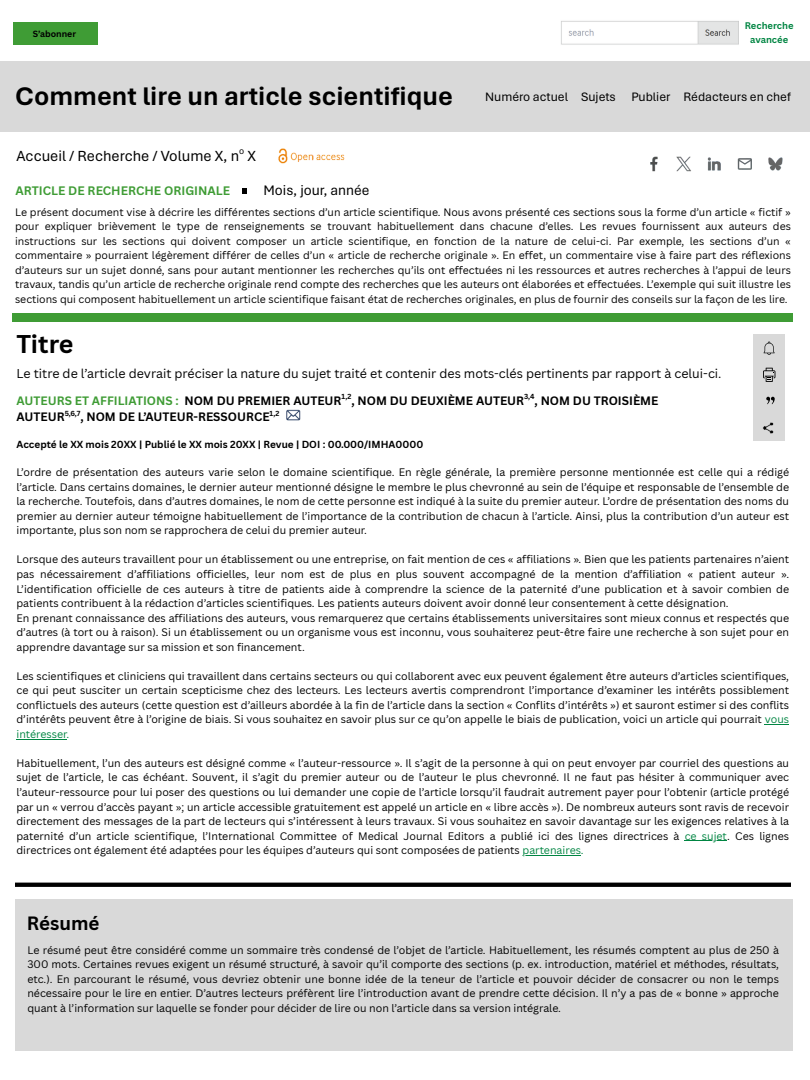
<style>
.page{position:relative;width:810px;height:1080px;background:#fff}
.page>*{position:absolute;margin:0;border:0;box-sizing:border-box;transform-origin:0 0}
.t1{font:700 26.81px "Aptos";color:#000}
.t2{font:700 25px "Canva Sans";letter-spacing:-.005em;color:#000}
.t3{font:700 18.75px "Canva Sans";color:#000}
.t4{font:15.44px "Aptos";color:#000}
.t5{font:14.5px "Aptos";color:#000}
.t6{font:12.88px "Aptos";color:#000}
.t7{font:12.5px "Canva Sans";color:#000}
.t8{font:700 12px "Canva Sans";color:#3f9c35}
.t9{font:700 11.88px/16.4px "Canva Sans";color:#000}
.t10{font:10.62px/14.5px "Canva Sans";color:#000;text-align:justify}
.t11{font:10.5px/14.5px "Canva Sans";color:#000;text-align:justify}
.t12{font:700 10px "Canva Sans";color:#000}
.t13{font:700 9.38px/13.1px "Canva Sans";color:#008542;text-align:center}
.t14{font:700 8.75px "Canva Sans";color:#000}
.t15{font:700 7.12px "Canva Sans";color:#000}
.s1{color:#3f9c35}
.s2{color:#008542}
</style>
<div class="page">
<div style="left:0;top:62px;width:809px;height:70px;background:#d9d9d9"></div>
<img style="left:561px;top:21px;width:177px;height:24px">
<img style="left:650px;top:156px;width:133px;height:16px">
<svg style="left:242px;top:188px;width:5px;height:6px"></svg>
<img style="left:278px;top:148px;width:67px;height:16px">
<div style="left:13px;top:313px;width:780px;height:8px;background:#3f9c35"></div>
<img style="left:286px;top:409px;width:15px;height:12px">
<img style="left:15px;top:724px;width:775px;height:162px">
<div style="left:16px;top:900px;width:777px;height:151px;background:#d9d9d9"></div>
<svg style="left:765px;top:724px;width:24px;height:1px"></svg>
<hr style="left:16px;top:739px;width:51px;height:1px;background:#008542">
<hr style="left:685px;top:841px;width:42px;height:1px;background:#008542">
<hr style="left:523px;top:855px;width:58px;height:1px;background:#008542">
<div style="left:753px;top:335px;width:32px;height:27px;background:#d9d9d9"></div>
<div style="left:753px;top:387px;width:32px;height:27px;background:#d9d9d9"></div>
<div style="left:753px;top:360px;width:32px;height:27px;background:#d9d9d9"></div>
<div style="left:753px;top:414px;width:32px;height:27px;background:#d9d9d9"></div>
<img style="left:763px;top:422px;width:11px;height:12px">
<svg style="left:764px;top:342px;width:11px;height:13px"></svg>
<svg style="left:763px;top:368px;width:12px;height:14px"></svg>
<svg style="left:766px;top:397px;width:9px;height:7px"></svg>
<div style="left:13px;top:22px;width:85px;height:23px;background:#3f9c35"></div>
<p class="t14" style="left:33px;top:27px;width:45px">S’abonner</p>
<p class="t1" style="left:15px;top:80px;width:439px">Comment lire un article scientifique</p>
<h5 class="t4" style="left:17px;top:146px;width:241px">Accueil / Recherche / Volume X, n X<sup>o</sup></h5>
<p class="t8" style="left:16px;top:182px;width:216px">ARTICLE DE RECHERCHE ORIGINALE</p>
<p class="t5" style="left:264px;top:181px;width:107px">Mois, jour, année</p>
<p class="t13" style="left:745px;top:19px;width:50px">Recherche avancée</p>
<h4 class="t6" style="left:485px;top:89px;width:307px">Numéro actuel Sujets Publier Rédacteurs en chef</h4>
<p class="t11" style="left:15px;top:204px;width:777px">Le présent document vise à décrire les différentes sections d’un article scientifique. Nous avons présenté ces sections sous la forme d’un article « fictif » pour expliquer brièvement le type de renseignements se trouvant habituellement dans chacune d’elles. Les revues fournissent aux auteurs des instructions sur les sections qui doivent composer un article scientifique, en fonction de la nature de celui-ci. Par exemple, les sections d’un « commentaire » pourraient légèrement différer de celles d’un « article de recherche originale ». En effet, un commentaire vise à faire part des réflexions d’auteurs sur un sujet donné, sans pour autant mentionner les recherches qu’ils ont effectuées ni les ressources et autres recherches à l’appui de leurs travaux, tandis qu’un article de recherche originale rend compte des recherches que les auteurs ont élaborées et effectuées. L’exemple qui suit illustre les sections qui composent habituellement un article scientifique faisant état de recherches originales, en plus de fournir des conseils sur la façon de les lire.</p>
<h6 class="t2" style="left:16px;top:326px;width:59px">Titre</h6>
<p class="t7" style="left:16px;top:365px;width:707px">Le titre de l’article devrait préciser la nature du sujet traité et contenir des mots-clés pertinents par rapport à celui-ci.</p>
<p class="t9" style="left:16px;top:392px;width:644px"><span class="s1">AUTEURS ET AFFILIATIONS :</span> NOM DU PREMIER AUTEUR , NOM DU DEUXIÈME AUTEUR , NOM DU TROISIÈME<br>AUTEUR</p>
<p class="t15" style="left:342px;top:392px;width:12px">1,2</p>
<p class="t15" style="left:524px;top:392px;width:12px">3,4</p>
<p class="t15" style="left:65px;top:408px;width:17px">5,6,7</p>
<p class="t15" style="left:270px;top:408px;width:12px">1,2</p>
<p class="t9" style="left:80px;top:408px;width:191px">, NOM DE L’AUTEUR-RESSOURCE</p>
<p class="t12" style="left:16px;top:438px;width:408px">Accepté le XX mois 20XX | Publié le XX mois 20XX | Revue | DOI : 00.000/IMHA0000</p>
<h3 class="t10" style="left:16px;top:465px;width:774px">L’ordre de présentation des auteurs varie selon le domaine scientifique. En règle générale, la première personne mentionnée est celle qui a rédigé l’article. Dans certains domaines, le dernier auteur mentionné désigne le membre le plus chevronné au sein de l’équipe et responsable de l’ensemble de la recherche. Toutefois, dans d’autres domaines, le nom de cette personne est indiqué à la suite du premier auteur. L’ordre de présentation des noms du premier au dernier auteur témoigne habituellement de l’importance de la contribution de chacun à l’article. Ainsi, plus la contribution d’un auteur est importante, plus son nom se rapprochera de celui du premier auteur.</h3>
<p class="t10" style="left:16px;top:552px;width:774px">Lorsque des auteurs travaillent pour un établissement ou une entreprise, on fait mention de ces « affiliations ». Bien que les patients partenaires n’aient pas nécessairement d’affiliations officielles, leur nom est de plus en plus souvent accompagné de la mention d’affiliation « patient auteur ».<br>L’identification officielle de ces auteurs à titre de patients aide à comprendre la science de la paternité d’une publication et à savoir combien de patients contribuent à la rédaction d’articles scientifiques. Les patients auteurs doivent avoir donné leur consentement à cette désignation.</p>
<p class="t10" style="left:16px;top:610px;width:774px">En prenant connaissance des affiliations des auteurs, vous remarquerez que certains établissements universitaires sont mieux connus et respectés que d’autres (à tort ou à raison). Si un établissement ou un organisme vous est inconnu, vous souhaiterez peut-être faire une recherche à son sujet pour en apprendre davantage sur sa mission et son financement.</p>
<h4 class="t10" style="left:16px;top:668px;width:774px">Les scientifiques et cliniciens qui travaillent dans certains secteurs ou qui collaborent avec eux peuvent également être auteurs d’articles scientifiques, ce qui peut susciter un certain scepticisme chez des lecteurs. Les lecteurs avertis comprendront l’importance d’examiner les intérêts possiblement conflictuels des auteurs (cette question est d’ailleurs abordée à la fin de l’article dans la section « Conflits d’intérêts ») et sauront estimer si des conflits d’intérêts peuvent être à l’origine de biais. Si vous souhaitez en savoir plus sur ce qu’on appelle le biais de publication, voici un article qui pourrait <span class="s2">vous intéresser.</span></h4>
<h3 class="t10" style="left:16px;top:756px;width:774px">Habituellement, l’un des auteurs est désigné comme « l’auteur-ressource ». Il s’agit de la personne à qui on peut envoyer par courriel des questions au sujet de l’article, le cas échéant. Souvent, il s’agit du premier auteur ou de l’auteur le plus chevronné. Il ne faut pas hésiter à communiquer avec l’auteur-ressource pour lui poser des questions ou lui demander une copie de l’article lorsqu’il faudrait autrement payer pour l’obtenir (article protégé par un « verrou d’accès payant »; un article accessible gratuitement est appelé un article en « libre accès »). De nombreux auteurs sont ravis de recevoir directement des messages de la part de lecteurs qui s’intéressent à leurs travaux. Si vous souhaitez en savoir davantage sur les exigences relatives à la paternité d’un article scientifique, l’International Committee of Medical Journal Editors a publié ici des lignes directrices à</h3>
<p class="t10" style="left:685px;top:828px;width:106px"><span class="s2">ce sujet</span>. Ces lignes</p>
<p class="t10" style="left:16px;top:843px;width:569px">directrices ont également été adaptées pour les équipes d’auteurs qui sont composées de patients <span class="s2">partenaires.</span></p>
<p class="t3" style="left:27px;top:910px;width:74px">Résumé</p>
<p class="t10" style="left:27px;top:942px;width:753px">Le résumé peut être considéré comme un sommaire très condensé de l’objet de l’article. Habituellement, les résumés comptent au plus de 250 à 300 mots. Certaines revues exigent un résumé structuré, à savoir qu’il comporte des sections (p. ex. introduction, matériel et méthodes, résultats, etc.). En parcourant le résumé, vous devriez obtenir une bonne idée de la teneur de l’article et pouvoir décider de consacrer ou non le temps nécessaire pour le lire en entier. D’autres lecteurs préfèrent lire l’introduction avant de prendre cette décision. Il n’y a pas de « bonne » approche quant à l’information sur laquelle se fonder pour décider de lire ou non l’article dans sa version intégrale.</p>
</div>
